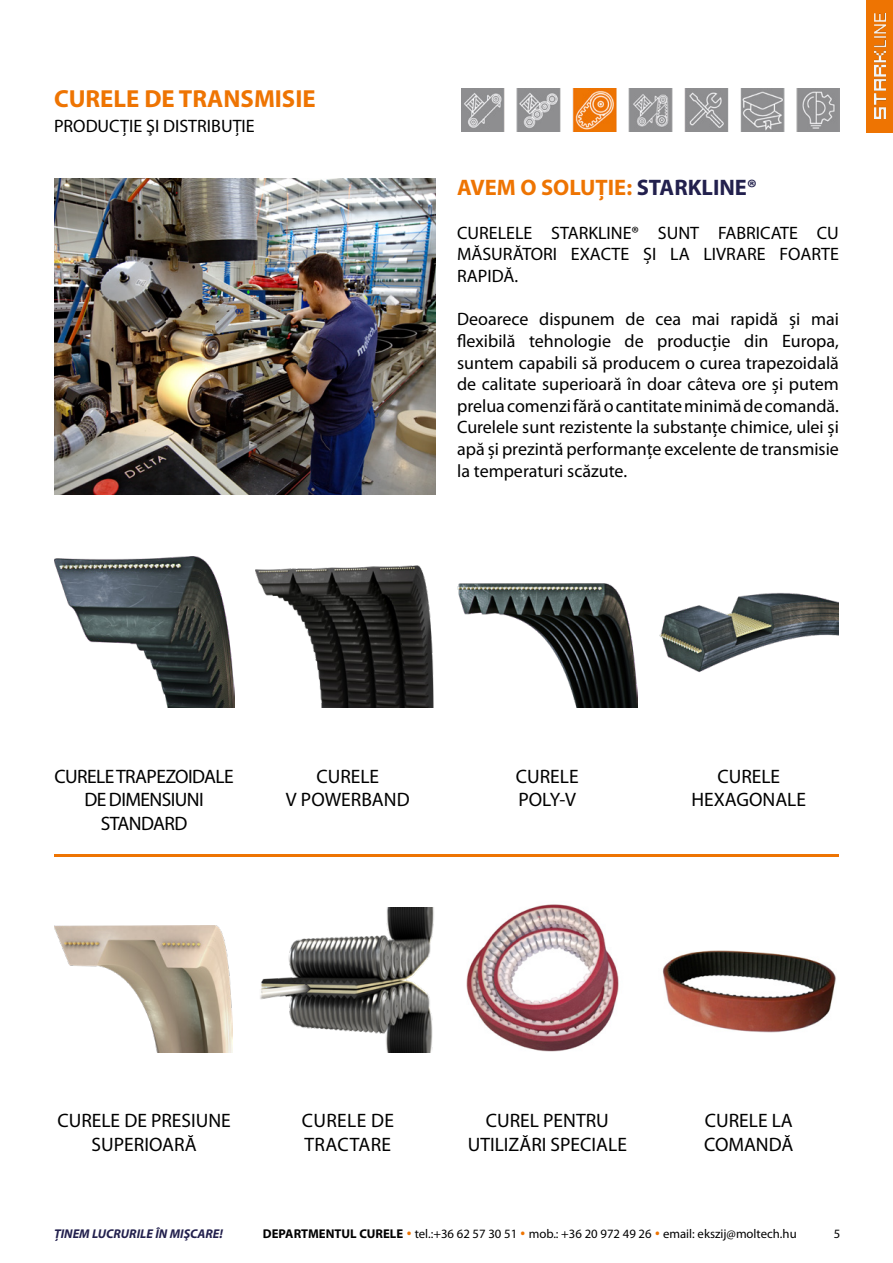
<style>
.page{position:relative;width:893px;height:1263px;background:#fff}
.page>*{position:absolute;margin:0;border:0;box-sizing:border-box;transform-origin:0 0}
.t1{font:29.25px "Myriad Pro";color:#ee7402}
.t2{font:700 24.75px "Myriad Pro";color:#ee7402}
.t3{font:700 22.5px "Myriad Pro";color:#ee7402}
.t4{font:19.5px/23.4px "Myriad Pro";color:#000;text-align:center}
.t5{font:19.5px/23.4px "Myriad Pro";letter-spacing:-.03em;color:#000;text-align:center}
.t6{font:19.5px/23.4px "Myriad Pro";letter-spacing:.02em;color:#000}
.t7{font:18px/21.6px "Myriad Pro";color:#000;text-align:justify}
.t8{font:12.75px "Myriad Pro";color:#000}
.t9{font:italic 700 12.75px "Myriad Pro";color:#22204d}
.t10{font:700 12.75px "Myriad Pro";color:#000}
.s1{color:#22204d}
</style>
<div class="page">
<img style="left:461px;top:89px;width:378px;height:43px">
<div style="left:867px;top:0;width:26px;height:133px;background:#ee7402"></div>
<img style="left:874px;top:14px;width:12px;height:105px">
<img style="left:54px;top:179px;width:382px;height:316px">
<img style="left:457px;top:583px;width:180px;height:125px">
<img style="left:466px;top:904px;width:153px;height:148px">
<img style="left:256px;top:565px;width:178px;height:143px">
<img style="left:54px;top:556px;width:180px;height:151px">
<img style="left:54px;top:926px;width:178px;height:126px">
<img style="left:260px;top:908px;width:174px;height:144px">
<img style="left:659px;top:592px;width:180px;height:81px">
<img style="left:662px;top:950px;width:174px;height:83px">
<hr style="left:54px;top:855px;width:785px;height:2px;background:#ee7402">
<h2 class="t2" style="left:54px;top:82px;width:263px">CURELE DE TRANSMISIE</h2>
<p class="t7" style="left:54px;top:116px;width:202px">PRODUCȚIE ŞI DISTRIBUȚIE</p>
<p class="t3" style="left:457px;top:173px;width:302px">AVEM O SOLUȚIE: <span class="s1">STARKLINE®</span></p>
<p class="t7" style="left:457px;top:222px;width:383px">CURELELE STARKLINE® SUNT FABRICATE CU MĂSURĂTORI EXACTE ȘI LA LIVRARE FOARTE RAPIDĂ.</p>
<p class="t7" style="left:457px;top:309px;width:383px">Deoarece dispunem de cea mai rapidă și mai flexibilă tehnologie de producție din Europa, suntem capabili să producem o curea trapezoidală de calitate superioară în doar câteva ore și putem prelua comenzi fără o cantitate minimă de comandă.<br>Curelele sunt rezistente la substanțe chimice, ulei și apă și prezintă performanțe excelente de transmisie la temperaturi scăzute.</p>
<p class="t4" style="left:286px;top:765px;width:125px">CURELE<br>V POWERBAND</p>
<p class="t5" style="left:54px;top:765px;width:181px">CURELE TRAPEZOIDALE<br>DE DIMENSIUNI<br>STANDARD</p>
<p class="t4" style="left:516px;top:765px;width:64px;text-align:left">CURELE<br>POLY-V</p>
<p class="t4" style="left:692px;top:765px;width:116px">CURELE<br>HEXAGONALE</p>
<p class="t4" style="left:57px;top:1109px;width:175px">CURELE DE PRESIUNE<br>SUPERIOARĂ</p>
<p class="t6" style="left:302px;top:1109px;width:94px">CURELE DE<br>TRACTARE</p>
<p class="t4" style="left:468px;top:1109px;width:161px">CUREL PENTRU<br>UTILIZĂRI SPECIALE</p>
<p class="t4" style="left:704px;top:1109px;width:91px;text-align:left">CURELE LA<br>COMANDĂ</p>
<p class="t9" style="left:54px;top:1225px;width:170px">ȚINEM LUCRURILE ÎN MIŞCARE!</p>
<p class="t8" style="left:663px;top:1226px;width:135px">email: ekszij@moltech.hu</p>
<p class="t8" style="left:834px;top:1226px;width:8px">5</p>
<p class="t10" style="left:263px;top:1225px;width:142px">DEPARTMENTUL CURELE</p>
<h1 class="t1" style="left:406px;top:1216px;width:8px">·</h1>
<p class="t8" style="left:415px;top:1226px;width:104px">tel.:+36 62 57 30 51</p>
<h1 class="t1" style="left:520px;top:1216px;width:8px">·</h1>
<p class="t8" style="left:529px;top:1226px;width:124px">mob.: +36 20 972 49 26</p>
<h1 class="t1" style="left:654px;top:1216px;width:8px">·</h1>
</div>
